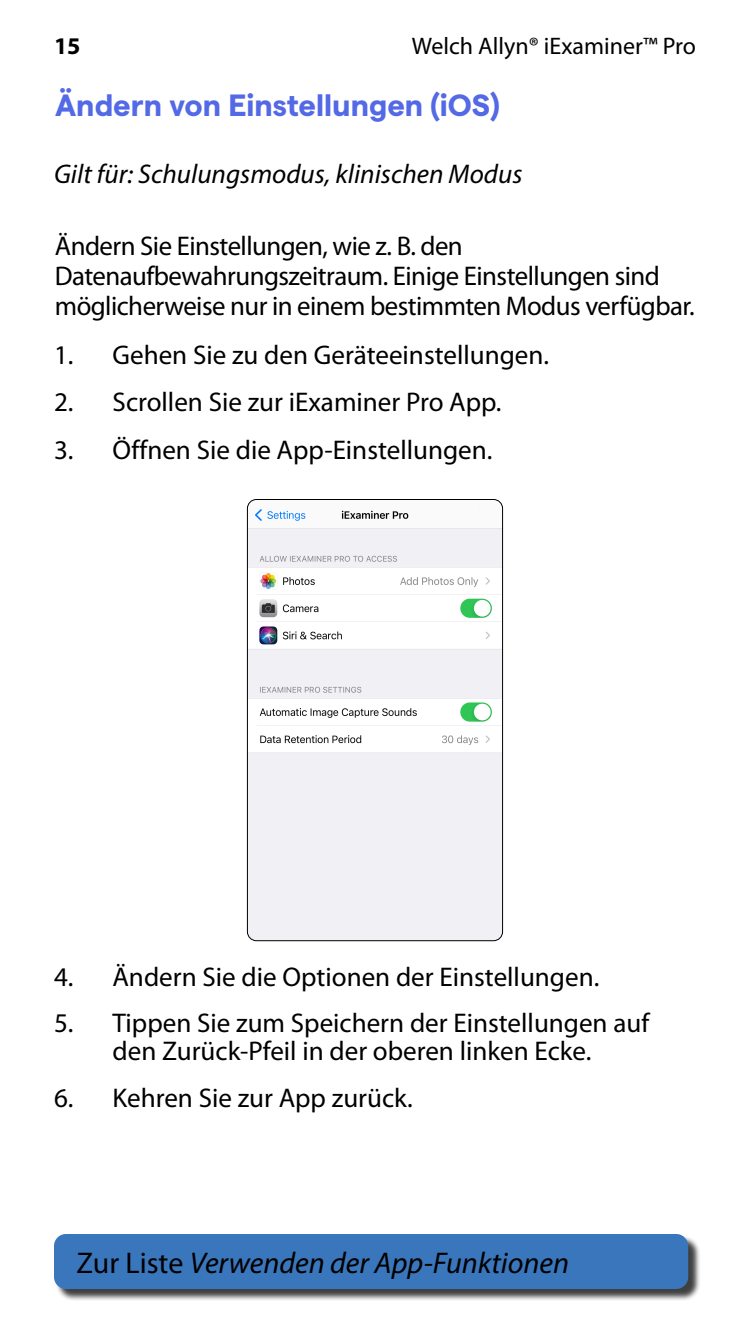
<style>
.page{position:relative;width:750px;height:1334px;background:#fff}
.page>*{position:absolute;margin:0;border:0;box-sizing:border-box;transform-origin:0 0}
.t1{font:700 30.7px "Matter";color:#5369e5}
.t2{font:italic 30px "Myriad Pro";color:#000}
.t3{font:27.1px/28px "Myriad Pro";color:#000;text-align:center}
.t4{font:27.1px/29.8px "Myriad Pro";letter-spacing:-.02em;color:#000}
.t5{font:italic 27.1px "Myriad Pro";color:#000}
.t6{font:24px "Myriad Pro";color:#000}
.t7{font:700 24px "Myriad Pro";color:#000}
.s1{font-style:normal}
</style>
<div class="page">
<div style="left:56px;top:1236px;width:645px;height:65px;background:#000;opacity:.75"></div>
<div style="left:54px;top:1234px;width:634px;height:55px;background:#3976bc;border-radius:12px"></div>
<img style="left:247px;top:500px;width:256px;height:441px">
<div style="left:247px;top:499px;width:256px;height:442px;border:1px solid #000;border-radius:9px"></div>
<p class="t7" style="left:54px;top:30px;width:28px">15</p>
<p class="t6" style="left:412px;top:31px;width:286px">Welch Allyn® iExaminer™ Pro</p>
<p class="t1" style="left:55px;top:82px;width:446px">Ändern von Einstellungen (iOS)</p>
<p class="t5" style="left:54px;top:157px;width:470px">Gilt für: Schulungsmodus, klinischen Modus</p>
<p class="t4" style="left:55px;top:231px;width:641px">Ändern Sie Einstellungen, wie z. B. den<br>Datenaufbewahrungszeitraum. Einige Einstellungen sind möglicherweise nur in einem bestimmten Modus verfügbar.</p>
<p class="t3" style="left:54px;top:341px;width:497px">1. Gehen Sie zu den Geräteeinstellungen.</p>
<p class="t3" style="left:54px;top:387px;width:449px">2. Scrollen Sie zur iExaminer Pro App.</p>
<p class="t3" style="left:54px;top:436px;width:440px">3. Öffnen Sie die App-Einstellungen.</p>
<p class="t3" style="left:54px;top:962px;width:547px">4. Ändern Sie die Optionen der Einstellungen.</p>
<p class="t3" style="left:54px;top:1009px;width:597px">5. Tippen Sie zum Speichern der Einstellungen auf den Zurück-Pfeil in der oberen linken Ecke.</p>
<p class="t3" style="left:54px;top:1083px;width:360px">6. Kehren Sie zur App zurück.</p>
<p class="t2" style="left:76px;top:1244px;width:494px"><span class="s1">Zur Liste</span> Verwenden der App-Funktionen</p>
</div>
